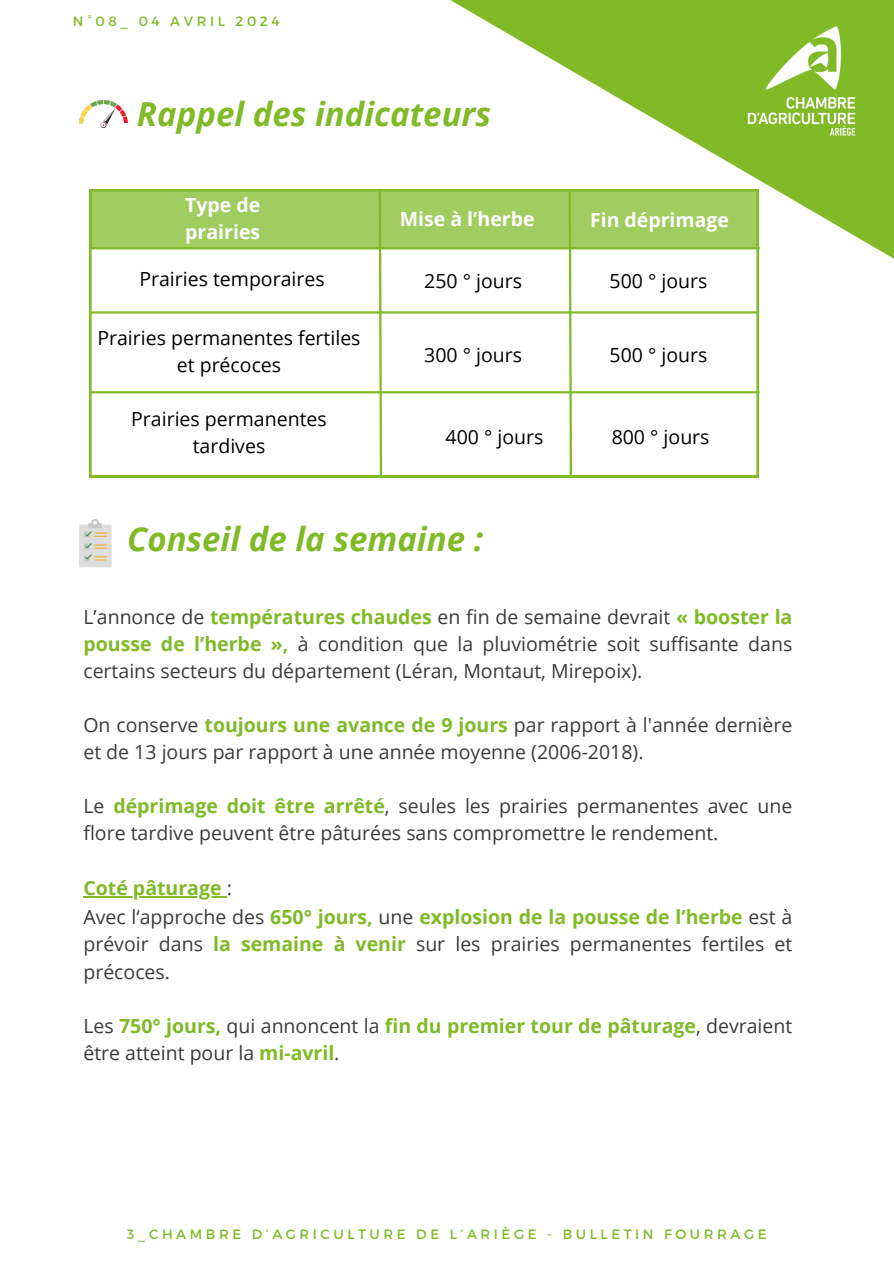
<style>
.page{position:relative;width:894px;height:1264px;background:#fff}
.page>*{position:absolute;margin:0;border:0;box-sizing:border-box;transform-origin:0 0}
.t1{font:italic 700 33px "Open Sans";color:#80ba27}
.t2{font:19.5px/27px "Open Sans";color:#3b3b3b}
.t3{font:19.5px/27px "Open Sans";color:#000;text-align:center}
.t4{font:700 19.5px/29.2px "Open Sans";color:#80ba27}
.t5{font:700 19.5px/27px "Open Sans";color:#fff}
.t6{font:13.5px "Montserrat";letter-spacing:.265em;color:#80ba27}
.s1{font-weight:700;color:#80ba27}
.s2{font-weight:400;color:#3b3b3b}
</style>
<div class="page">
<svg style="left:450px;top:0;width:443px;height:291px"></svg>
<img style="left:735px;top:14px;width:132px;height:134px">
<div style="left:79px;top:524px;width:33px;height:43px;background:#dedddd"></div>
<svg style="left:84px;top:519px;width:23px;height:42px"></svg>
<img style="left:79px;top:101px;width:48px;height:27px">
<svg style="left:89px;top:189px;width:669px;height:288px"></svg>
<hr style="left:90px;top:311px;width:668px;height:2px;background:#80ba27">
<hr style="left:91px;top:391px;width:668px;height:2px;background:#80ba27">
<hr style="left:91px;top:247px;width:668px;height:2px;background:#80ba27">
<div style="left:90px;top:189px;width:668px;height:59px;background:#a1cc5f"></div>
<svg style="left:567px;top:187px;width:6px;height:291px"></svg>
<hr style="left:83px;top:896px;width:144px;height:1px;background:#80ba27">
<h3 class="t6" style="left:73px;top:13px;width:208px">N°08_ 04 AVRIL 2024</h3>
<p class="t1" style="left:137px;top:91px;width:355px">Rappel des indicateurs</p>
<h3 class="t5" style="left:185px;top:191px;width:77px">Type de prairies</h3>
<h2 class="t3" style="left:139px;top:265px;width:187px">Prairies temporaires</h2>
<h3 class="t3" style="left:97px;top:323px;width:264px">Prairies permanentes fertiles et précoces</h3>
<h3 class="t3" style="left:131px;top:405px;width:197px">Prairies permanentes tardives</h3>
<h2 class="t5" style="left:399px;top:204px;width:136px">Mise à l’herbe</h2>
<h3 class="t3" style="left:424px;top:266px;width:99px">250 ° jours</h3>
<h3 class="t3" style="left:424px;top:341px;width:99px">300 ° jours</h3>
<h3 class="t3" style="left:445px;top:423px;width:99px">400 ° jours</h3>
<p class="t1" style="left:127px;top:515px;width:357px">Conseil de la semaine :</p>
<h3 class="t5" style="left:590px;top:205px;width:140px">Fin déprimage</h3>
<h3 class="t3" style="left:609px;top:266px;width:99px">500 ° jours</h3>
<h3 class="t3" style="left:609px;top:341px;width:99px">500 ° jours</h3>
<h2 class="t3" style="left:611px;top:423px;width:99px">800 ° jours</h2>
<p class="t2" style="left:83px;top:603px;width:710px;text-align:justify">L’annonce de <span class="s1">températures chaudes</span> en fin de semaine devrait <span class="s1">« booster la pousse de l’herbe »,</span> à condition que la pluviométrie soit suffisante dans certains secteurs du département (Léran, Montaut, Mirepoix).</p>
<h1 class="t2" style="left:83px;top:711px;width:710px">On conserve <span class="s1">toujours une avance de 9 jours</span> par rapport à l'année dernière et de 13 jours par rapport à une année moyenne (2006-2018).</h1>
<h3 class="t2" style="left:83px;top:792px;width:710px">Le <span class="s1">déprimage doit être arrêté</span>, seules les prairies permanentes avec une flore tardive peuvent être pâturées sans compromettre le rendement.</h3>
<h3 class="t4" style="left:83px;top:873px;width:710px">Coté pâturage <span class="s2">:<br>Avec l‘approche des</span> 650° jours, <span class="s2">une</span> explosion de la pousse de l’herbe <span class="s2">est à</span></h3>
<h3 class="t2" style="left:83px;top:930px;width:710px">prévoir dans <span class="s1">la semaine à venir</span> sur les prairies permanentes fertiles et précoces.</h3>
<h3 class="t2" style="left:83px;top:1011px;width:710px">Les <span class="s1">750° jours,</span> qui annoncent la <span class="s1">fin du premier tour de pâturage</span>, devraient être atteint pour la <span class="s1">mi-avril</span>.</h3>
<h3 class="t6" style="left:127px;top:1224px;width:641px">3_CHAMBRE D’AGRICULTURE DE L’ARIÈGE - BULLETIN FOURRAGE</h3>
</div>
